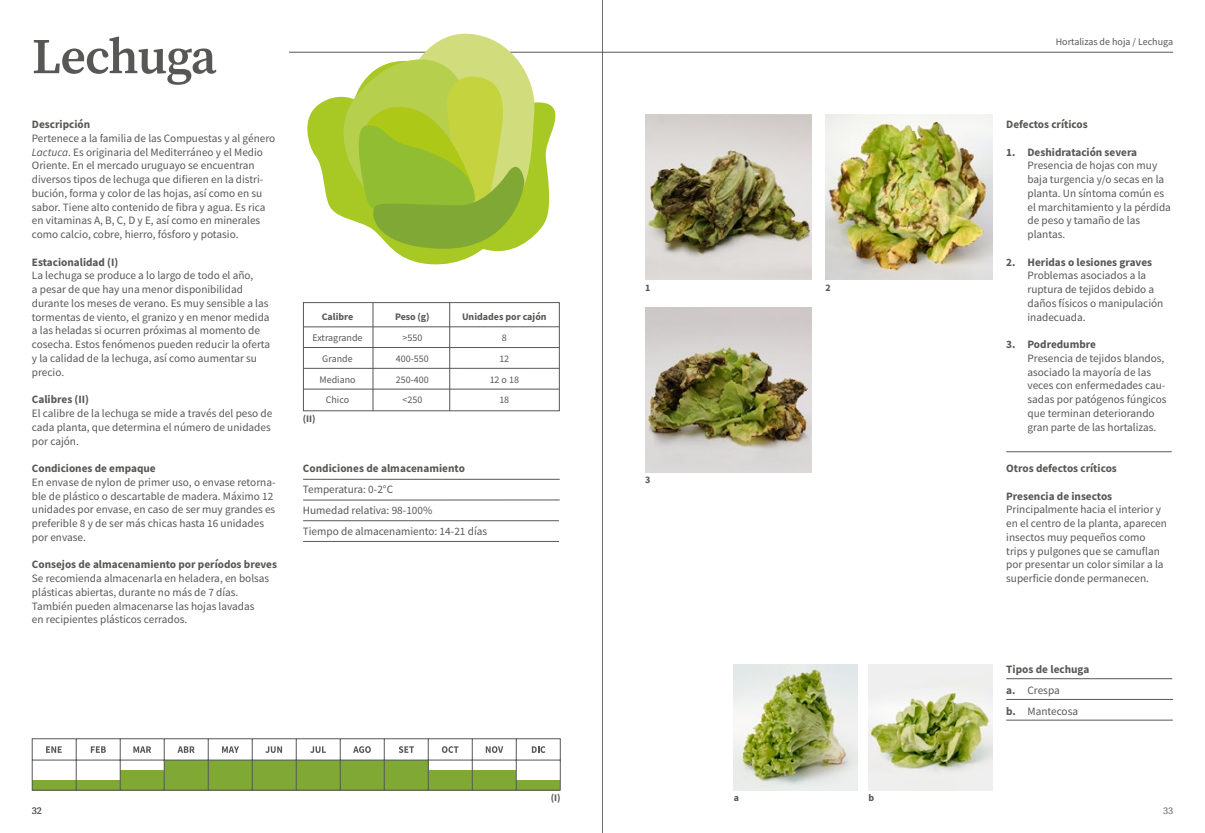
<style>
.page{position:relative;width:1205px;height:833px;background:#fff}
.page>*{position:absolute;margin:0;border:0;box-sizing:border-box;transform-origin:0 0}
.t1{font:600 50px "Source Serif Pro";letter-spacing:-.025em;color:#575756}
.t2{font:11.25px/13.8px "Source Sans Pro";color:#575756}
.t3{font:700 11.25px/20.9px "Source Sans Pro";color:#575756}
.t4{font:10px/20.9px "Source Sans Pro";color:#575756;text-align:center}
.t5{font:700 10px "Source Sans Pro";color:#575756}
.t6{font:10px "Source Serif Pro";color:#575756}
.s1{font-style:italic}
.s2{font-weight:400}
</style>
<div class="page">
<hr style="left:602px;top:0;width:1px;height:833px;background:#706f6f">
<div style="left:303px;top:302px;width:257px;height:109px;border:1px solid #575756"></div>
<hr style="left:303px;top:326px;width:256px;height:1px;background:#575756">
<hr style="left:303px;top:347px;width:256px;height:1px;background:#575756">
<hr style="left:303px;top:368px;width:256px;height:1px;background:#575756">
<hr style="left:303px;top:389px;width:256px;height:1px;background:#575756">
<hr style="left:373px;top:302px;width:1px;height:109px;background:#575756">
<hr style="left:449px;top:302px;width:1px;height:109px;background:#575756">
<hr style="left:303px;top:499px;width:257px;height:1px;background:#575756">
<hr style="left:303px;top:520px;width:256px;height:1px;background:#575756">
<hr style="left:303px;top:479px;width:257px;height:1px;background:#575756">
<hr style="left:303px;top:541px;width:256px;height:1px;background:#575756">
<svg style="left:32px;top:738px;width:529px;height:52px"></svg>
<hr style="left:1006px;top:451px;width:165px;height:1px;background:#575756">
<img style="left:825px;top:114px;width:167px;height:165px">
<img style="left:645px;top:114px;width:167px;height:165px">
<img style="left:645px;top:307px;width:167px;height:165px">
<img style="left:734px;top:664px;width:124px;height:126px">
<img style="left:868px;top:664px;width:124px;height:126px">
<hr style="left:1006px;top:678px;width:166px;height:1px;background:#575756">
<hr style="left:1006px;top:699px;width:167px;height:1px;background:#575756">
<hr style="left:1006px;top:720px;width:167px;height:1px;background:#575756">
<hr style="left:289px;top:52px;width:884px;height:1px;background:#575756">
<svg style="left:299px;top:51px;width:259px;height:214px"></svg>
<svg style="left:322px;top:33px;width:215px;height:217px"></svg>
<h1 class="t1" style="left:32px;top:22px;width:186px">Lechuga</h1>
<p class="t3" style="left:32px;top:114px;width:60px">Descripción</p>
<p class="t2" style="left:32px;top:131px;width:245px">Pertenece a la familia de las Compuestas y al género <span class="s1">Lactuca</span>. Es originaria del Mediterráneo y el Medio Oriente. En el mercado uruguayo se encuentran diversos tipos de lechuga que difieren en la distri&shy;bución, forma y color de las hojas, así como en su sabor. Tiene alto contenido de fibra y agua. Es rica en vitaminas A, B, C, D y E, así como en minerales como calcio, cobre, hierro, fósforo y potasio.</p>
<p class="t3" style="left:32px;top:251px;width:88px">Estacionalidad (I)</p>
<p class="t2" style="left:32px;top:269px;width:240px">La lechuga se produce a lo largo de todo el año,<br>a pesar de que hay una menor disponibilidad durante los meses de verano. Es muy sensible a las tormentas de viento, el granizo y en menor medida a las heladas si ocurren próximas al momento de cosecha. Estos fenómenos pueden reducir la oferta y la calidad de la lechuga, así como aumentar su precio.</p>
<p class="t3" style="left:32px;top:389px;width:59px">Calibres (II)</p>
<p class="t2" style="left:32px;top:406px;width:242px">El calibre de la lechuga se mide a través del peso de cada planta, que determina el número de unidades por cajón.</p>
<p class="t3" style="left:32px;top:457px;width:125px">Condiciones de empaque</p>
<p class="t2" style="left:32px;top:475px;width:245px">En envase de nylon de primer uso, o envase retorna&shy;ble de plástico o descartable de madera. Máximo 12 unidades por envase, en caso de ser muy grandes es preferible 8 y de ser más chicas hasta 16 unidades por envase.</p>
<p class="t3" style="left:32px;top:554px;width:247px">Consejos de almacenamiento por períodos breves</p>
<p class="t2" style="left:32px;top:571px;width:239px">Se recomienda almacenarla en heladera, en bolsas plásticas abiertas, durante no más de 7 días.<br>También pueden almacenarse las hojas lavadas<br>en recipientes plásticos cerrados.</p>
<p class="t5" style="left:322px;top:310px;width:33px">Calibre</p>
<p class="t4" style="left:312px;top:327px;width:52px">Extragrande<br>Grande<br>Mediano<br>Chico</p>
<p class="t5" style="left:303px;top:412px;width:14px">(II)</p>
<p class="t5" style="left:395px;top:310px;width:36px">Peso (g)</p>
<p class="t4" style="left:396px;top:327px;width:34px">&gt;550<br>400-550<br>250-400 &lt;250</p>
<p class="t5" style="left:462px;top:310px;width:86px">Unidades por cajón</p>
<p class="t4" style="left:490px;top:327px;width:31px">8<br>12<br>12 o 18<br>18</p>
<p class="t3" style="left:303px;top:457px;width:164px">Condiciones de almacenamiento</p>
<p class="t2" style="left:303px;top:478px;width:186px;line-height:20.9px">Temperatura: 0-2°C<br>Humedad relativa: 98-100%<br>Tiempo de almacenamiento: 14-21 días</p>
<p class="t5" style="left:551px;top:791px;width:11px">(I)</p>
<p class="t5" style="left:645px;top:280px;width:7px">1</p>
<p class="t5" style="left:645px;top:473px;width:7px">3</p>
<p class="t5" style="left:825px;top:280px;width:7px">2</p>
<p class="t5" style="left:734px;top:791px;width:7px">a</p>
<p class="t5" style="left:868px;top:791px;width:7px">b</p>
<p class="t4" style="left:1056px;top:31px;width:119px">Hortalizas de hoja / Lechuga</p>
<p class="t3" style="left:1006px;top:114px;width:83px">Defectos críticos</p>
<p class="t3" style="left:1006px;top:141px;width:132px">1. Deshidratación severa</p>
<p class="t2" style="left:1027px;top:159px;width:145px">Presencia de hojas con muy baja turgencia y/o secas en la planta. Un síntoma común es el marchitamiento y la pérdida de peso y tamaño de las plantas.</p>
<p class="t3" style="left:1006px;top:251px;width:147px">2. Heridas o lesiones graves</p>
<p class="t2" style="left:1027px;top:269px;width:137px">Problemas asociados a la ruptura de tejidos debido a daños físicos o manipulación inadecuada.</p>
<p class="t3" style="left:1006px;top:334px;width:91px">3. Podredumbre</p>
<p class="t2" style="left:1027px;top:351px;width:141px">Presencia de tejidos blandos, asociado la mayoría de las veces con enfermedades cau&shy;sadas por patógenos fúngicos que terminan deteriorando gran parte de las hortalizas.</p>
<p class="t3" style="left:1006px;top:457px;width:112px">Otros defectos críticos</p>
<p class="t3" style="left:1006px;top:485px;width:107px">Presencia de insectos</p>
<p class="t2" style="left:1006px;top:502px;width:162px">Principalmente hacia el interior y en el centro de la planta, aparecen insectos muy pequeños como trips y pulgones que se camuflan por presentar un color similar a la superficie donde permanecen.</p>
<p class="t3" style="left:1006px;top:658px;width:85px">Tipos de lechuga a. <span class="s2">Crespa<br></span>b. <span class="s2">Mantecosa</span></p>
<p class="t6" style="left:32px;top:804px;width:11px">32</p>
<p class="t6" style="left:1163px;top:804px;width:11px">33</p>
</div>
